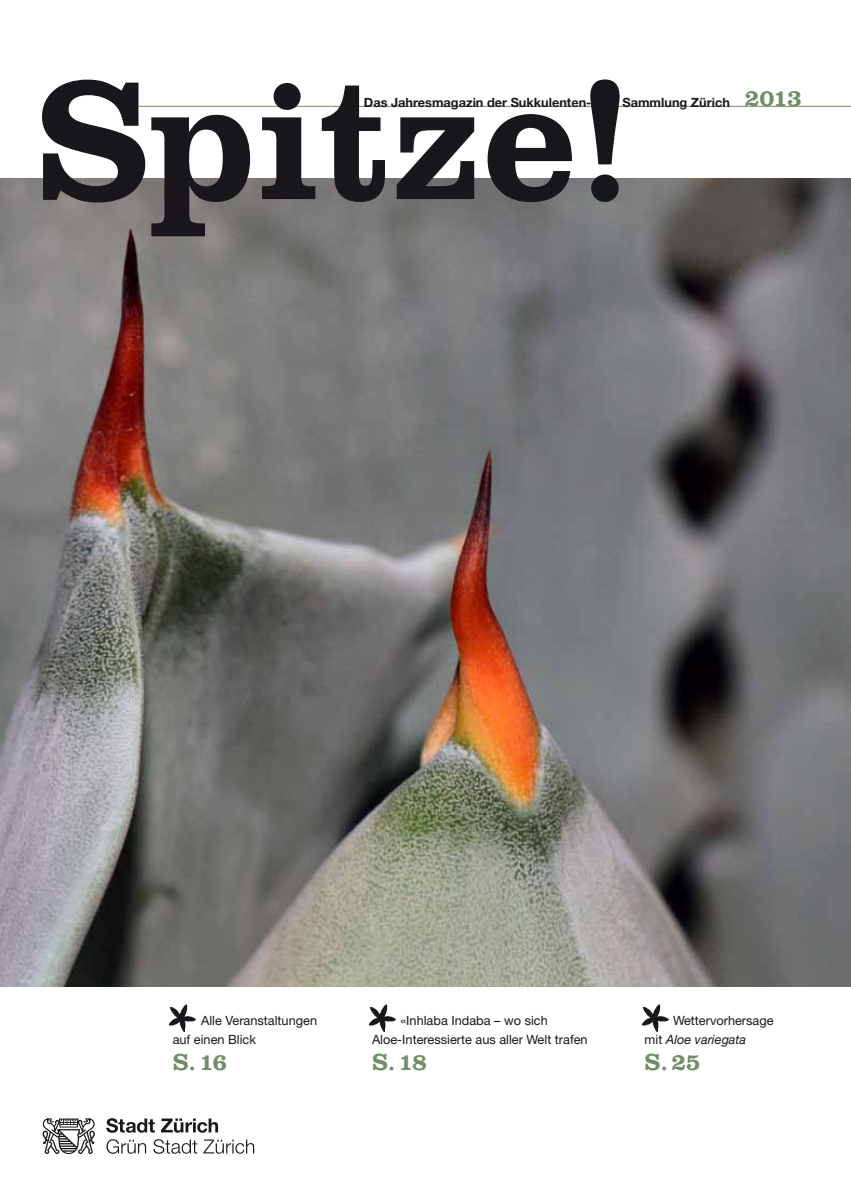
<style>
.page{position:relative;width:851px;height:1191px;background:#fff}
.page>*{position:absolute;margin:0;border:0;box-sizing:border-box;transform-origin:0 0}
.t1{font:500 174px "Clarendon URW";color:#1a171c}
.t2{font:500 24px "Clarendon URW";color:#6f8d67}
.t3{font:12.75px/19.2px "Helvetica Neue LT Std";color:#1a171c}
.t4{font:700 12.75px "Helvetica Neue LT Std";color:#1a171c}
.s1{font-family:"Clarendon URW";font-weight:500;font-size:24px;color:#6f8d67}
.s2{font-style:italic}
</style>
<div class="page">
<img style="left:0;top:179px;width:850px;height:807px">
<hr style="left:123px;top:106px;width:727px;height:1px;background:#6f8d67">
<img style="left:368px;top:1004px;width:28px;height:29px">
<img style="left:168px;top:1004px;width:28px;height:29px">
<img style="left:641px;top:1004px;width:28px;height:29px">
<svg style="left:106px;top:1118px;width:49px;height:14px"></svg>
<svg style="left:161px;top:1118px;width:57px;height:14px"></svg>
<svg style="left:106px;top:1139px;width:40px;height:14px"></svg>
<svg style="left:153px;top:1139px;width:44px;height:14px"></svg>
<svg style="left:203px;top:1139px;width:51px;height:14px"></svg>
<svg style="left:43px;top:1118px;width:52px;height:36px"></svg>
<h1 class="t1" style="left:35px;top:39px;width:598px">Spitze!</h1>
<p class="t4" style="left:364px;top:94px;width:229px">Das Jahresmagazin der Sukkulenten-</p>
<p class="t4" style="left:622px;top:94px;width:181px">Sammlung Zürich <span class="s1">2013</span></p>
<p class="t3" style="left:173px;top:1011px;width:146px;text-indent:28px">Alle Veranstaltungen auf einen Blick</p>
<h2 class="t2" style="left:173px;top:1048px;width:56px">S.16</h2>
<p class="t3" style="left:372px;top:1011px;width:217px;text-indent:28px">«Inhlaba Indaba – wo sich<br>Aloe-Interessierte aus aller Welt trafen</p>
<h2 class="t2" style="left:372px;top:1048px;width:57px">S.18</h2>
<p class="t3" style="left:644px;top:1011px;width:130px;text-indent:28px">Wettervorhersage mit <span class="s2">Aloe variegata</span></p>
<h2 class="t2" style="left:644px;top:1048px;width:58px">S.25</h2>
</div>
